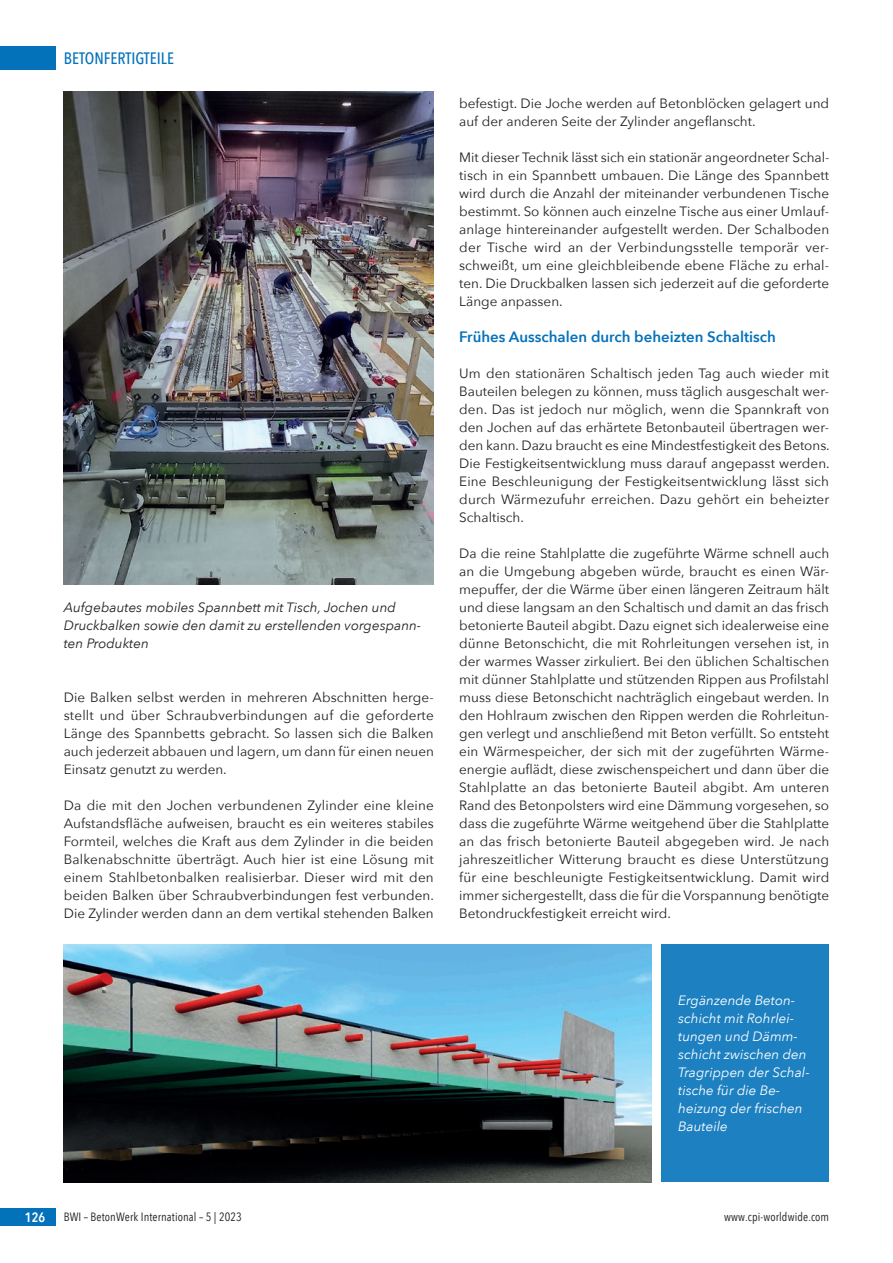
<style>
.page{position:relative;width:893px;height:1263px;background:#fff}
.page>*{position:absolute;margin:0;border:0;box-sizing:border-box;transform-origin:0 0}
.t1{font:500 16.5px "Avenir Next Condensed";color:#0372bb}
.t2{font:600 15px "Avenir Next";color:#0372bb}
.t3{font:13.5px/18px "Avenir Next";color:#231f20;text-align:justify}
.t4{font:italic 13.5px/18px "Avenir Next";color:#fff}
.t5{font:italic 13.5px/18px "Avenir Next";color:#231f20}
.t6{font:600 13.5px "Avenir Next Condensed";color:#fff}
.t7{font:12px "Avenir Next Condensed";letter-spacing:.01em;color:#231f20}
</style>
<div class="page">
<div style="left:0;top:47px;width:55px;height:23px;background:#0372bb"></div>
<div style="left:0;top:1208px;width:55px;height:18px;background:#0372bb"></div>
<img style="left:64px;top:944px;width:588px;height:238px">
<img style="left:64px;top:91px;width:370px;height:494px">
<div style="left:661px;top:944px;width:168px;height:238px;background:#1c80c1"></div>
<p class="t1" style="left:64px;top:49px;width:112px">BETONFERTIGTEILE</p>
<p class="t5" style="left:64px;top:598px;width:359px">Aufgebautes mobiles Spannbett mit Tisch, Jochen und<br>Druckbalken sowie den damit zu erstellenden vorgespann&shy;ten Produkten</p>
<p class="t3" style="left:64px;top:688px;width:372px">Die Balken selbst werden in mehreren Abschnitten herge&shy;stellt und über Schraubverbindungen auf die geforderte Länge des Spannbetts gebracht. So lassen sich die Balken auch jederzeit abbauen und lagern, um dann für einen neuen Einsatz genutzt zu werden.</p>
<p class="t3" style="left:64px;top:796px;width:372px">Da die mit den Jochen verbundenen Zylinder eine kleine Aufstandsfläche aufweisen, braucht es ein weiteres stabiles Formteil, welches die Kraft aus dem Zylinder in die beiden Balkenabschnitte überträgt. Auch hier ist eine Lösung mit einem Stahlbetonbalken realisierbar. Dieser wird mit den beiden Balken über Schraubverbindungen fest verbunden.<br>Die Zylinder werden dann an dem vertikal stehenden Balken</p>
<p class="t3" style="left:459px;top:94px;width:371px">befestigt. Die Joche werden auf Betonblöcken gelagert und auf der anderen Seite der Zylinder angeflanscht.</p>
<p class="t3" style="left:459px;top:148px;width:372px">Mit dieser Technik lässt sich ein stationär angeordneter Schal&shy;tisch in ein Spannbett umbauen. Die Länge des Spannbett wird durch die Anzahl der miteinander verbundenen Tische bestimmt. So können auch einzelne Tische aus einer Umlauf&shy;anlage hintereinander aufgestellt werden. Der Schalboden der Tische wird an der Verbindungsstelle temporär ver&shy;schweißt, um eine gleichbleibende ebene Fläche zu erhal&shy;ten. Die Druckbalken lassen sich jederzeit auf die geforderte Länge anpassen.</p>
<p class="t2" style="left:459px;top:324px;width:318px">Frühes Ausschalen durch beheizten Schaltisch</p>
<p class="t3" style="left:459px;top:364px;width:372px">Um den stationären Schaltisch jeden Tag auch wieder mit Bauteilen belegen zu können, muss täglich ausgeschalt wer&shy;den. Das ist jedoch nur möglich, wenn die Spannkraft von den Jochen auf das erhärtete Betonbauteil übertragen wer&shy;den kann. Dazu braucht es eine Mindestfestigkeit des Betons.<br>Die Festigkeitsentwicklung muss darauf angepasst werden.<br>Eine Beschleunigung der Festigkeitsentwicklung lässt sich durch Wärmezufuhr erreichen. Dazu gehört ein beheizter Schaltisch.</p>
<p class="t3" style="left:459px;top:544px;width:372px">Da die reine Stahlplatte die zugeführte Wärme schnell auch an die Umgebung abgeben würde, braucht es einen Wär&shy;mepuffer, der die Wärme über einen längeren Zeitraum hält und diese langsam an den Schaltisch und damit an das frisch betonierte Bauteil abgibt. Dazu eignet sich idealerweise eine dünne Betonschicht, die mit Rohrleitungen versehen ist, in der warmes Wasser zirkuliert. Bei den üblichen Schaltischen mit dünner Stahlplatte und stützenden Rippen aus Profilstahl muss diese Betonschicht nachträglich eingebaut werden. In den Hohlraum zwischen den Rippen werden die Rohrleitun&shy;gen verlegt und anschließend mit Beton verfüllt. So entsteht ein Wärmespeicher, der sich mit der zugeführten Wärme&shy;energie auflädt, diese zwischenspeichert und dann über die Stahlplatte an das betonierte Bauteil abgibt. Am unteren Rand des Betonpolsters wird eine Dämmung vorgesehen, so dass die zugeführte Wärme weitgehend über die Stahlplatte an das frisch betonierte Bauteil abgegeben wird. Je nach jahreszeitlicher Witterung braucht es diese Unterstützung für eine beschleunigte Festigkeitsentwicklung. Damit wird immer sichergestellt, dass die für die Vorspannung benötigte Betondruckfestigkeit erreicht wird.</p>
<p class="t4" style="left:678px;top:990px;width:133px">Ergänzende Beton&shy;schicht mit Rohrlei&shy;tungen und Dämm&shy;schicht zwischen den<br>Tragrippen der Schal&shy;tische für die Be&shy;heizung der frischen<br>Bauteile</p>
<p class="t6" style="left:25px;top:1206px;width:22px">126</p>
<p class="t7" style="left:64px;top:1207px;width:180px">BWI – BetonWerk International – 5 | 2023</p>
<p class="t7" style="left:724px;top:1207px;width:107px">www.cpi-worldwide.com</p>
</div>
